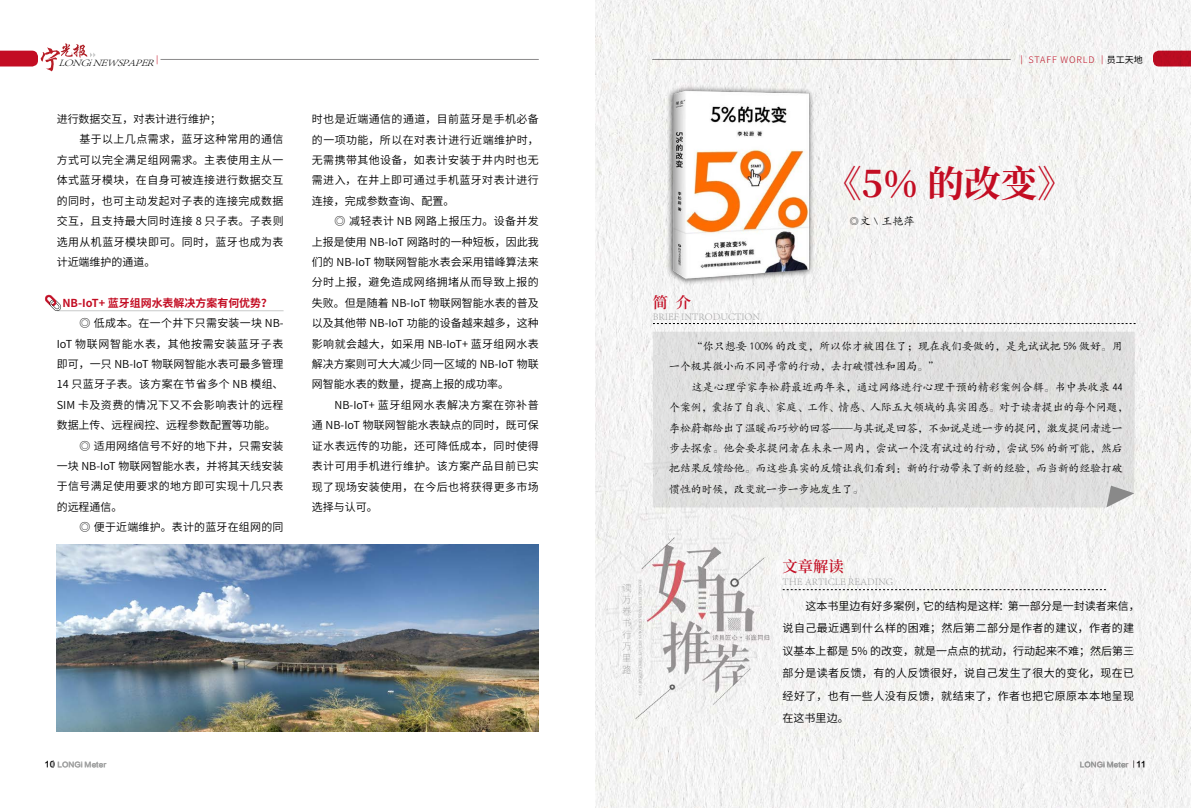
<style>
.page{position:relative;width:1191px;height:808px;background:#fff}
.page>*{position:absolute;margin:0;border:0;box-sizing:border-box;transform-origin:0 0}
.t1{font:700 36.7px "Source Han Serif SC";color:#c30d23}
.t2{font:600 15.3px "Source Han Serif SC";color:#c30d23}
.t3{font:11px/20.4px "Source Han Sans SC";letter-spacing:.035em;color:#000;text-align:justify}
.t4{font:11px/20.4px "FZKTK GBK1 0";letter-spacing:-.02em;color:#000}
.t5{font:11px/20.4px "FZKTK GBK1 0";color:#000}
.t6{font:11px "Source Han Sans SC";letter-spacing:.005em;color:#000}
.t7{font:11px "Source Han Sans SC";color:#000}
.t8{font:700 11px "Source Han Sans SC";color:#c30d23}
.t9{font:11px "Source Han Sans SC";letter-spacing:.065em;color:#000}
.t10{font:300 10.2px "Adobe Song Std";color:#9fa0a0}
.t11{font:italic 300 10px "Adobe Song Std";color:#000;scale:1.13 1}
.t12{font:300 9px "Source Han Sans SC";letter-spacing:.1em;color:#c30d23}
.t13{font:8px "FZLTZCHK GBK1 0";color:#000}
.t14{font:7px "FZLTZHK GBK1 0";color:#9fa0a0}
.s1{font-family:"FZLTCHJW GB1 0";font-weight:400}
.s2{font-weight:400;color:#000}
</style>
<div class="page">
<hr style="left:160px;top:59px;width:379px;height:1px;background:#8b8a8b">
<svg style="left:0;top:43px;width:96px;height:28px"></svg>
<hr style="left:57px;top:310px;width:226px;height:1px;background:#c9caca">
<svg style="left:45px;top:295px;width:16px;height:16px"></svg>
<img style="left:57px;top:544px;width:482px;height:187px">
<img style="left:595px;top:0;width:596px;height:808px">
<div style="left:653px;top:332px;width:481px;height:175px;background:#dfdfdf"></div>
<svg style="left:782px;top:589px;width:324px;height:1px"></svg>
<svg style="left:653px;top:323px;width:482px;height:1px"></svg>
<svg style="left:1106px;top:486px;width:28px;height:21px"></svg>
<img style="left:640px;top:80px;width:206px;height:205px">
<p class="t11" style="left:58px;top:57px;width:93px">LONGiNEWSPAPER<sup>│</sup></p>
<p class="t7" style="left:57px;top:113px;width:166px">进行数据交互，对表计进行维护；</p>
<p class="t3" style="left:79px;top:129px;width:206px">基于以上几点需求，蓝牙这种常用的通信</p>
<p class="t3" style="left:57px;top:150px;width:228px">方式可以完全满足组网需求。主表使用主从一</p>
<p class="t3" style="left:57px;top:170px;width:228px">体式蓝牙模块，在自身可被连接进行数据交互</p>
<p class="t3" style="left:57px;top:191px;width:228px">的同时，也可主动发起对子表的连接完成数据</p>
<p class="t3" style="left:57px;top:211px;width:228px">交互，且支持最大同时连接 8 只子表。子表则</p>
<p class="t3" style="left:57px;top:232px;width:228px">选用从机蓝牙模块即可。同时，蓝牙也成为表</p>
<p class="t7" style="left:57px;top:256px;width:100px">计近端维护的通道。</p>
<p class="t8" style="left:62px;top:296px;width:211px">NB-IoT+ 蓝牙组网水表解决方案有何优势？</p>
<p class="t3" style="left:79px;top:313px;width:206px">◎ 低成本。在一个井下只需安装一块 NB-</p>
<p class="t9" style="left:57px;top:337px;width:228px">IoT 物联网智能水表，其他按需安装蓝牙子表</p>
<p class="t6" style="left:57px;top:358px;width:228px">即可，一只 NB-IoT 物联网智能水表可最多管理</p>
<p class="t3" style="left:57px;top:374px;width:228px">14 只蓝牙子表。该方案在节省多个 NB 模组、</p>
<p class="t3" style="left:57px;top:395px;width:228px">SIM 卡及资费的情况下又不会影响表计的远程</p>
<p class="t7" style="left:57px;top:419px;width:220px">数据上传、远程阀控、远程参数配置等功能。</p>
<p class="t3" style="left:79px;top:436px;width:206px">◎ 适用网络信号不好的地下井，只需安装</p>
<p class="t6" style="left:57px;top:460px;width:228px">一块 NB-IoT 物联网智能水表，并将其天线安装</p>
<p class="t3" style="left:57px;top:476px;width:228px">于信号满足使用要求的地方即可实现十几只表</p>
<p class="t3" style="left:57px;top:497px;width:67px">的远程通信。</p>
<p class="t3" style="left:79px;top:517px;width:206px">◎ 便于近端维护。表计的蓝牙在组网的同</p>
<p class="t3" style="left:312px;top:109px;width:228px">时也是近端通信的通道，目前蓝牙是手机必备的一项功能，所以在对表计进行近端维护时，无需携带其他设备，如表计安装于井内时也无需进入，在井上即可通过手机蓝牙对表计进行连接，完成参数查询、配置。</p>
<p class="t3" style="left:312px;top:211px;width:228px;text-indent:23px">◎ 减轻表计 NB 网路上报压力。设备并发上报是使用 NB-IoT 网路时的一种短板，因此我们的 NB-IoT 物联网智能水表会采用错峰算法来分时上报，避免造成网络拥堵从而导致上报的失败。但是随着 NB-IoT 物联网智能水表的普及以及其他带 NB-IoT 功能的设备越来越多，这种影响就会越大，如采用 NB-IoT+ 蓝牙组网水表解决方案则可大大减少同一区域的 NB-IoT 物联网智能水表的数量，提高上报的成功率。</p>
<p class="t3" style="left:312px;top:395px;width:228px;text-indent:23px">NB-IoT+ 蓝牙组网水表解决方案在弥补普通 NB-IoT 物联网智能水表缺点的同时，既可保证水表远传的功能，还可降低成本，同时使得表计可用手机进行维护。该方案产品目前已实现了现场安装使用，在今后也将获得更多市场选择与认可。</p>
<p class="t12" style="left:1017px;top:55px;width:127px"><span class="s1">│</span> STAFF WORLD <span class="s1">│</span><span class="s2">员工天地</span></p>
<h2 class="t2" style="left:653px;top:294px;width:40px">简 介</h2>
<p class="t10" style="left:653px;top:310px;width:109px">BRIEF INTRODUCTION</p>
<h1 class="t1" style="left:824px;top:163px;width:251px">《5% 的改变》</h1>
<p class="t4" style="left:849px;top:211px;width:67px">◎文 \ 王艳萍</p>
<p class="t5" style="left:669px;top:336px;width:455px;text-indent:23px">“你只想要 100% 的改变，所以你才被困住了；现在我们要做的，是先试试把 5% 做好。用一个极其微小而不同寻常的行动，去打破惯性和困局。”</p>
<p class="t4" style="left:669px;top:377px;width:461px;text-indent:23px">这是心理学家李松蔚最近两年来，通过网络进行心理干预的精彩案例合辑。书中共收录 44个案例，囊括了自我、家庭、工作、情感、人际五大领域的真实困惑。对于读者提出的每个问题，李松蔚都给出了温暖而巧妙的回答——与其说是回答，不如说是进一步的提问，激发提问者进一步去探索。他会要求提问者在未来一周内，尝试一个没有试过的行动，尝试 5% 的新可能，然后把结果反馈给他。而这些真实的反馈让我们看到：新的行动带来了新的经验，而当新的经验打破惯性的时候，改变就一步一步地发生了。</p>
<h2 class="t2" style="left:782px;top:558px;width:63px">文章解读</h2>
<p class="t3" style="left:782px;top:595px;width:359px;line-height:22.4px;text-align:left;text-indent:23px">这本书里边有好多案例，它的结构是这样：第一部分是一封读者来信，说自己最近遇到什么样的困难；然后第二部分是作者的建议，作者的建议基本上都是 5% 的改变，就是一点点的扰动，行动起来不难；然后第三部分是读者反馈，有的人反馈很好，说自己发生了很大的变化，现在已经好了，也有一些人没有反馈，就结束了，作者也把它原原本本地呈现在这书里边。</p>
<p class="t10" style="left:782px;top:576px;width:112px">THE ARTICLE READING</p>
<p class="t13" style="left:45px;top:759px;width:12px">10</p>
<p class="t13" style="left:1136px;top:759px;width:11px">11</p>
<p class="t14" style="left:58px;top:760px;width:50px">LONGi Meter</p>
<p class="t14" style="left:1079px;top:760px;width:50px">LONGi Meter</p>
</div>
